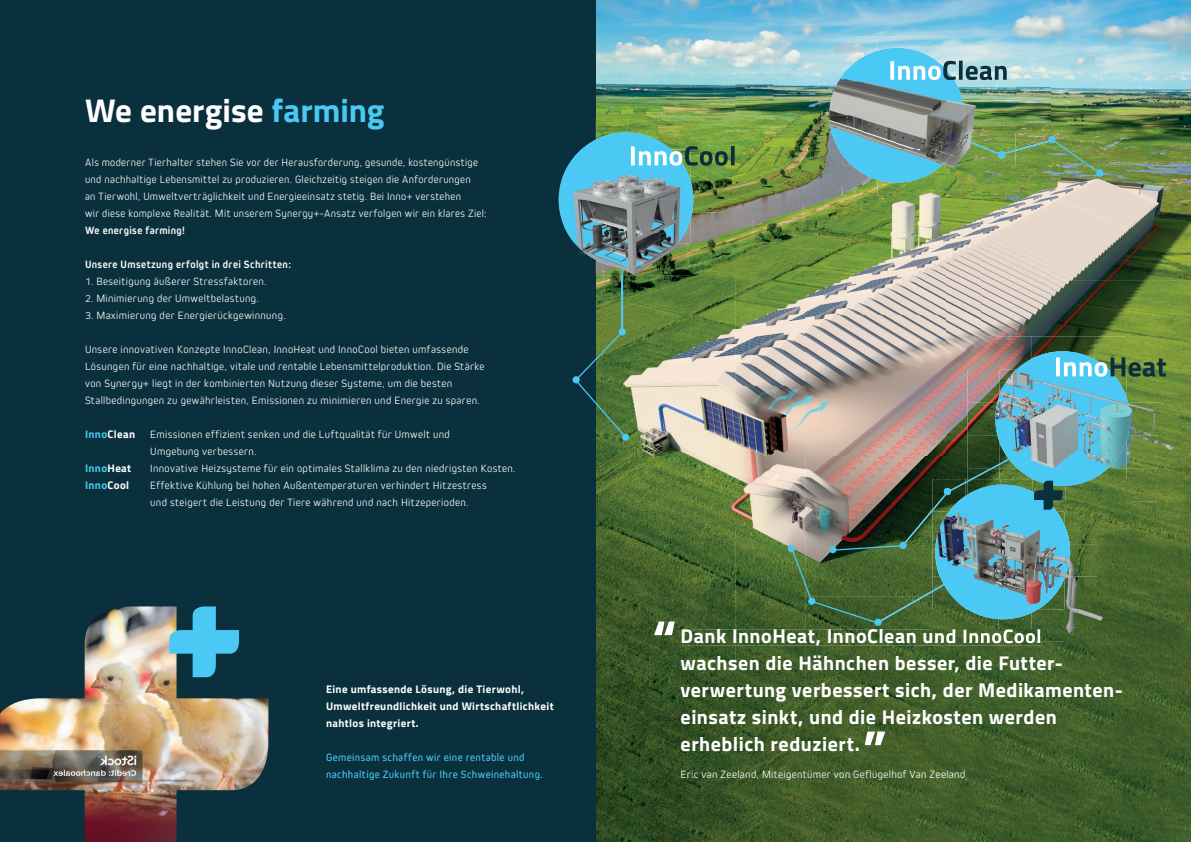
<style>
.page{position:relative;width:1191px;height:842px;background:#fff}
.page>*{position:absolute;margin:0;border:0;box-sizing:border-box;transform-origin:0 0}
.t1{font:700 55px "Titillium Web";color:#fff}
.t2{font:700 33px "Titillium Web";color:#fff}
.t3{font:700 20px/27px "Titillium Web";letter-spacing:.025em;color:#fff}
.t4{font:300 11px/17px "Kiro";letter-spacing:.035em;color:#fff}
.t5{font:700 11px/17px "Titillium Web";letter-spacing:.03em;color:#fff}
.t6{font:11px/17px "Kiro";letter-spacing:.03em;color:#49c9f4}
.t7{font:700 11px "Kiro";letter-spacing:.035em;color:#fff}
.t8{font:700 11px "Titillium Web";letter-spacing:.03em;color:#49c9f4}
.s1{color:#49c9f4}
.s2{color:#fff}
</style>
<div class="page">
<img style="left:595px;top:0;width:140px;height:118px">
<img style="left:735px;top:0;width:315px;height:70px">
<img style="left:1050px;top:0;width:141px;height:351px">
<img style="left:735px;top:70px;width:70px;height:772px">
<img style="left:981px;top:70px;width:70px;height:267px">
<img style="left:805px;top:197px;width:140px;height:645px">
<img style="left:945px;top:197px;width:36px;height:255px">
<img style="left:595px;top:275px;width:141px;height:567px">
<img style="left:1156px;top:351px;width:35px;height:491px">
<img style="left:1121px;top:502px;width:35px;height:340px">
<img style="left:945px;top:642px;width:176px;height:200px">
<img style="left:682px;top:629px;width:359px;height:17px">
<div style="left:622px;top:433px;width:7px;height:8px;background:#49c9f4;border-radius:50%"></div>
<div style="left:1048px;top:136px;width:7px;height:7px;background:#49c9f4;border-radius:50%"></div>
<div style="left:1096px;top:169px;width:7px;height:8px;background:#49c9f4;border-radius:50%"></div>
<svg style="left:787px;top:545px;width:8px;height:7px"></svg>
<div style="left:0;top:0;width:595px;height:842px;background:#09303c"></div>
<img style="left:0;top:606px;width:268px;height:236px">
<svg style="left:169px;top:606px;width:70px;height:71px"></svg>
<svg style="left:574px;top:330px;width:53px;height:109px"></svg>
<div style="left:619px;top:328px;width:7px;height:7px;background:#49c9f4;border-radius:50%"></div>
<hr style="left:622px;top:261px;width:1px;height:69px;background:#49c9f4">
<img style="left:595px;top:118px;width:64px;height:14px">
<img style="left:659px;top:118px;width:95px;height:32px">
<img style="left:693px;top:150px;width:61px;height:31px">
<img style="left:693px;top:181px;width:61px;height:31px">
<img style="left:684px;top:233px;width:6px;height:11px">
<img style="left:690px;top:212px;width:64px;height:32px">
<img style="left:595px;top:267px;width:32px;height:8px">
<img style="left:627px;top:267px;width:32px;height:8px">
<img style="left:659px;top:244px;width:95px;height:31px">
<img style="left:567px;top:141px;width:25px;height:25px">
<img style="left:592px;top:132px;width:67px;height:34px">
<img style="left:659px;top:141px;width:25px;height:5px">
<img style="left:558px;top:166px;width:135px;height:67px">
<img style="left:567px;top:233px;width:25px;height:25px">
<img style="left:592px;top:233px;width:67px;height:34px">
<img style="left:659px;top:233px;width:25px;height:25px">
<svg style="left:631px;top:146px;width:103px;height:20px"></svg>
<img style="left:1064px;top:502px;width:66px;height:10px">
<img style="left:1064px;top:512px;width:66px;height:97px">
<img style="left:932px;top:624px;width:33px;height:5px">
<img style="left:1059px;top:588px;width:5px;height:21px">
<img style="left:965px;top:624px;width:33px;height:5px">
<img style="left:998px;top:619px;width:33px;height:10px">
<img style="left:1031px;top:609px;width:99px;height:33px">
<img style="left:932px;top:629px;width:109px;height:13px">
<img style="left:1021px;top:502px;width:43px;height:24px">
<img style="left:1021px;top:526px;width:49px;height:62px">
<img style="left:1021px;top:588px;width:15px;height:31px">
<img style="left:1036px;top:588px;width:23px;height:22px">
<img style="left:967px;top:337px;width:64px;height:33px">
<img style="left:1031px;top:337px;width:63px;height:14px">
<img style="left:1094px;top:337px;width:96px;height:33px">
<img style="left:967px;top:370px;width:32px;height:33px">
<img style="left:999px;top:370px;width:6px;height:13px">
<img style="left:1120px;top:377px;width:6px;height:6px">
<img style="left:1126px;top:370px;width:64px;height:132px">
<img style="left:967px;top:403px;width:28px;height:33px">
<img style="left:967px;top:436px;width:32px;height:16px">
<img style="left:1123px;top:447px;width:3px;height:22px">
<img style="left:1021px;top:477px;width:10px;height:10px">
<img style="left:1096px;top:469px;width:30px;height:10px">
<img style="left:1005px;top:360px;width:24px;height:23px">
<img style="left:1029px;top:351px;width:67px;height:32px">
<img style="left:1096px;top:377px;width:24px;height:6px">
<img style="left:995px;top:383px;width:135px;height:64px">
<img style="left:1001px;top:447px;width:28px;height:30px">
<img style="left:1029px;top:447px;width:67px;height:32px">
<img style="left:1096px;top:447px;width:27px;height:30px">
<img style="left:1064px;top:479px;width:66px;height:23px">
<img style="left:790px;top:452px;width:231px;height:172px">
<img style="left:1064px;top:479px;width:28px;height:7px">
<img style="left:967px;top:485px;width:54px;height:17px">
<img style="left:1021px;top:487px;width:10px;height:15px">
<svg style="left:1056px;top:357px;width:110px;height:20px;background:#6c9f90"></svg>
<img style="left:774px;top:36px;width:103px;height:32px">
<img style="left:877px;top:36px;width:35px;height:12px">
<img style="left:912px;top:36px;width:103px;height:32px">
<img style="left:774px;top:68px;width:64px;height:33px">
<img style="left:955px;top:68px;width:60px;height:33px">
<img style="left:774px;top:101px;width:55px;height:32px">
<img style="left:964px;top:101px;width:51px;height:32px">
<img style="left:774px;top:133px;width:64px;height:32px">
<img style="left:955px;top:133px;width:60px;height:32px">
<img style="left:774px;top:165px;width:103px;height:32px">
<img style="left:877px;top:183px;width:35px;height:14px">
<img style="left:912px;top:165px;width:103px;height:32px">
<img style="left:964px;top:139px;width:137px;height:36px">
<img style="left:838px;top:57px;width:25px;height:25px">
<img style="left:863px;top:48px;width:67px;height:34px">
<img style="left:930px;top:57px;width:25px;height:25px">
<img style="left:829px;top:82px;width:135px;height:67px">
<img style="left:838px;top:149px;width:25px;height:25px">
<img style="left:863px;top:149px;width:67px;height:34px">
<img style="left:930px;top:149px;width:25px;height:25px">
<svg style="left:890px;top:61px;width:116px;height:19px;background:#7db5c5"></svg>
<svg style="left:1031px;top:478px;width:33px;height:47px;background:#3c8c95"></svg>
<h2 class="t2" style="left:85px;top:98px;width:301px">We energise <span class="s1">farming</span></h2>
<p class="t4" style="left:85px;top:154px;width:403px">Als moderner Tierhalter stehen Sie vor der Herausforderung, gesunde, kostengünstige und nachhaltige Lebensmittel zu produzieren. Gleichzeitig steigen die Anforderungen<br>an Tierwohl, Umweltverträglichkeit und Energieeinsatz stetig. Bei Inno+ verstehen<br>wir diese komplexe Realität. Mit unserem Synergy+-Ansatz verfolgen wir ein klares Ziel:</p>
<p class="t7" style="left:85px;top:226px;width:101px">We energise farming!</p>
<p class="t7" style="left:85px;top:260px;width:207px">Unsere Umsetzung erfolgt in drei Schritten:</p>
<p class="t4" style="left:85px;top:273px;width:183px">1. Beseitigung äußerer Stressfaktoren.</p>
<p class="t4" style="left:85px;top:290px;width:175px">2. Minimierung der Umweltbelastung.</p>
<p class="t4" style="left:85px;top:307px;width:202px">3. Maximierung der Energierückgewinnung.</p>
<p class="t4" style="left:85px;top:341px;width:401px">Unsere innovativen Konzepte InnoClean, InnoHeat und InnoCool bieten umfassende Lösungen für eine nachhaltige, vitale und rentable Lebensmittelproduktion. Die Stärke von Synergy+ liegt in der kombinierten Nutzung dieser Systeme, um die besten Stallbedingungen zu gewährleisten, Emissionen zu minimieren und Energie zu sparen.</p>
<p class="t5" style="left:85px;top:427px;width:52px"><span class="s1">Inno</span>Clean</p>
<p class="t4" style="left:150px;top:426px;width:301px">Emissionen effizient senken und die Luftqualität für Umwelt und<br>Umgebung verbessern.</p>
<p class="t8" style="left:85px;top:464px;width:48px">Inno<span class="s2">Heat</span></p>
<p class="t4" style="left:150px;top:460px;width:367px">Innovative Heizsysteme für ein optimales Stallklima zu den niedrigsten Kosten.</p>
<p class="t8" style="left:85px;top:481px;width:46px">Inno<span class="s2">Cool</span></p>
<p class="t4" style="left:150px;top:477px;width:338px">Effektive Kühlung bei hohen Außentemperaturen verhindert Hitzestress und steigert die Leistung der Tiere während und nach Hitzeperioden.</p>
<p class="t5" style="left:326px;top:682px;width:229px">Eine umfassende Lösung, die Tierwohl,<br>Umweltfreundlichkeit und Wirtschaftlichkeit nahtlos integriert.</p>
<p class="t6" style="left:326px;top:750px;width:218px">Gemeinsam schaffen wir eine rentable und nachhaltige Zukunft für Ihre Schweinehaltung.</p>
<h1 class="t1" style="left:652px;top:619px;width:26px">“</h1>
<h3 class="t3" style="left:680px;top:625px;width:444px">Dank InnoHeat, InnoClean und InnoCool wachsen die Hähnchen besser, die Futter&shy;verwertung verbessert sich, der Medikamenten&shy;einsatz sinkt, und die Heizkosten werden erheblich reduziert.</h3>
<h1 class="t1" style="left:862px;top:729px;width:26px">”</h1>
<p class="t4" style="left:680px;top:766px;width:286px">Eric van Zeeland, Miteigentümer von Geflügelhof Van Zeeland</p>
</div>
